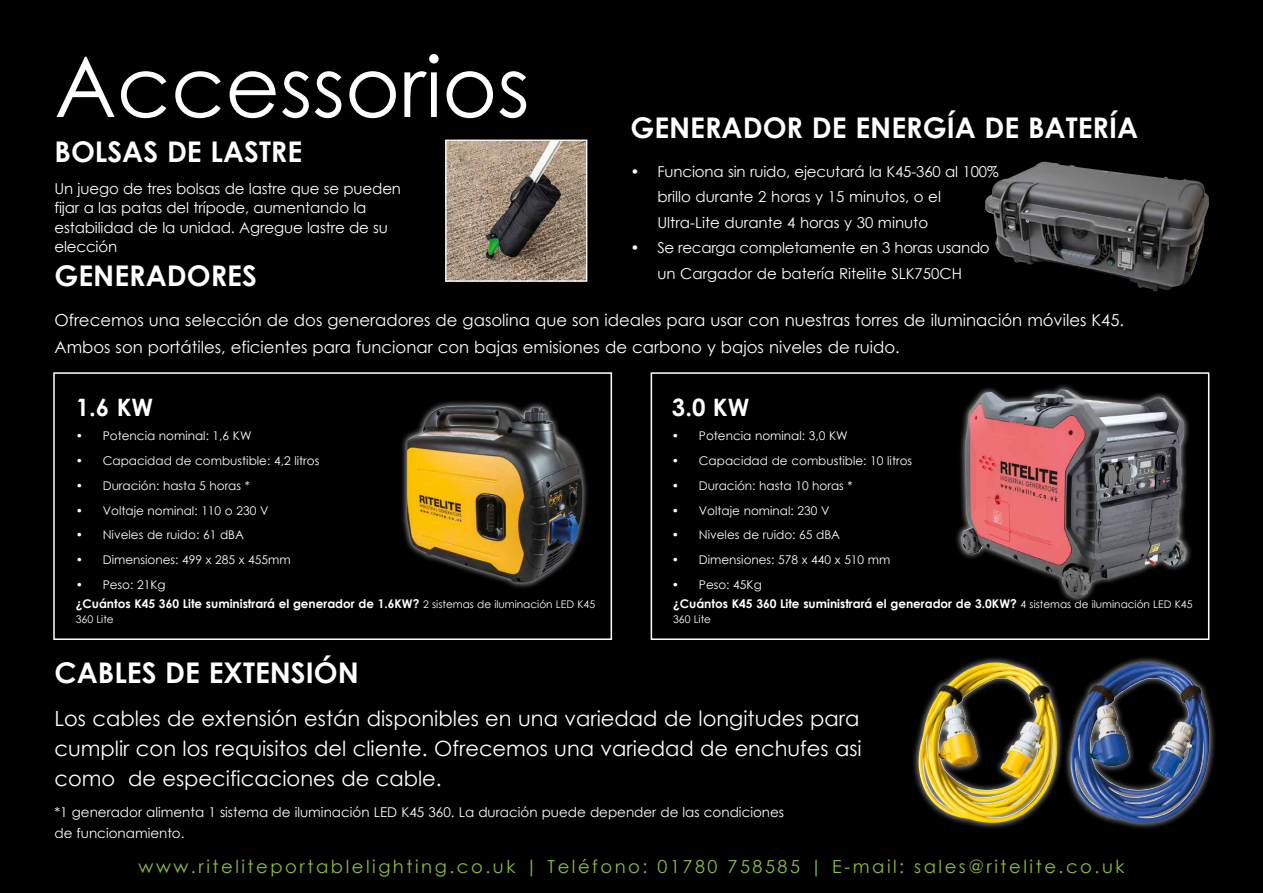
<style>
.page{position:relative;width:1263px;height:893px;background:#000}
.page>*{position:absolute;margin:0;border:0;box-sizing:border-box;transform-origin:0 0}
.t1{font:84px "Century Gothic";color:#fff}
.t2{font:700 28.5px "Century Gothic";color:#fff}
.t3{font:700 24px "Century Gothic";color:#fff}
.t4{font:21px/30px "Century Gothic";color:#fff;text-align:justify}
.t5{font:18px "Century Gothic";letter-spacing:.14em;color:#8abd44}
.t6{font:16.5px/27px "Century Gothic";color:#fff}
.t7{font:15px/19.5px "Century Gothic";letter-spacing:-.01em;color:#fff}
.t8{font:13.5px/21px "Century Gothic";color:#fff}
.t9{font:12px "Century Gothic";color:#fff}
.t10{font:700 12px "Century Gothic";color:#fff}
.t11{font:10.5px "Century Gothic";color:#fff}
.s1{font-weight:400;font-size:10.5px}
</style>
<div class="page">
<div style="left:651px;top:372px;width:558px;height:268px;border:2px solid #fff"></div>
<div style="left:53px;top:372px;width:559px;height:268px;border:2px solid #fff"></div>
<div style="left:912px;top:656px;width:153px;height:174px;background:#fff;opacity:.75"></div>
<img style="left:918px;top:662px;width:140px;height:161px">
<div style="left:1063px;top:656px;width:154px;height:174px;background:#fff;opacity:.75"></div>
<img style="left:1070px;top:662px;width:139px;height:161px">
<div style="left:400px;top:400px;width:189px;height:189px;background:#fff;opacity:.75"></div>
<img style="left:407px;top:406px;width:176px;height:178px">
<div style="left:955px;top:383px;width:238px;height:221px;background:#fff;opacity:.75"></div>
<img style="left:984px;top:389px;width:77px;height:13px">
<img style="left:447px;top:142px;width:138px;height:138px">
<div style="left:445px;top:140px;width:142px;height:142px;border:1px solid #fff"></div>
<img style="left:985px;top:162px;width:224px;height:129px">
<h1 class="t1" style="left:54px;top:28px;width:477px">Accessorios</h1>
<h2 class="t2" style="left:630px;top:106px;width:509px">GENERADOR DE ENERGÍA DE BATERÍA</h2>
<p class="t7" style="left:657px;top:158px;width:343px;line-height:25.5px;text-indent:-27px">• Funciona sin ruido, ejecutará la K45-360 al 100% brillo durante 2 horas y 15 minutos, o el<br>Ultra-Lite durante 4 horas y 30 minuto</p>
<p class="t7" style="left:630px;top:235px;width:361px;line-height:25.5px;text-align:center">• Se recarga completamente en 3 horas usando un Cargador de batería Ritelite SLK750CH</p>
<h2 class="t2" style="left:54px;top:130px;width:249px">BOLSAS DE LASTRE</h2>
<p class="t7" style="left:54px;top:179px;width:348px">Un juego de tres bolsas de lastre que se pueden fijar a las patas del trípode, aumentando la estabilidad de la unidad. Agregue lastre de su elección</p>
<h2 class="t2" style="left:54px;top:254px;width:204px">GENERADORES</h2>
<h3 class="t6" style="left:54px;top:306px;width:1071px">Ofrecemos una selección de dos generadores de gasolina que son ideales para usar con nuestras torres de iluminación móviles K45.<br>Ambos son portátiles, eficientes para funcionar con bajas emisiones de carbono y bajos niveles de ruido.</h3>
<h3 class="t3" style="left:76px;top:389px;width:79px">1.6 KW</h3>
<p class="t9" style="left:76px;top:428px;width:177px">• Potencia nominal: 1,6 KW</p>
<p class="t9" style="left:76px;top:452px;width:245px">• Capacidad de combustible: 4,2 litros</p>
<p class="t9" style="left:76px;top:477px;width:176px">• Duración: hasta 5 horas *</p>
<p class="t9" style="left:76px;top:502px;width:194px">• Voltaje nominal: 110 o 230 V</p>
<p class="t9" style="left:76px;top:527px;width:170px">• Niveles de ruido: 61 dBA</p>
<p class="t9" style="left:76px;top:551px;width:216px">• Dimensiones: 499 x 285 x 455mm</p>
<p class="t9" style="left:76px;top:576px;width:91px">• Peso: 21Kg</p>
<p class="t10" style="left:76px;top:594px;width:521px">¿Cuántos K45 360 Lite suministrará el generador de 1.6KW? <span class="s1">2 sistemas de iluminación LED K45</span></p>
<p class="t11" style="left:76px;top:611px;width:39px">360 Lite</p>
<h3 class="t3" style="left:672px;top:389px;width:79px">3.0 KW</h3>
<p class="t9" style="left:672px;top:428px;width:177px">• Potencia nominal: 3,0 KW</p>
<p class="t9" style="left:672px;top:452px;width:242px">• Capacidad de combustible: 10 litros</p>
<p class="t9" style="left:672px;top:477px;width:182px">• Duración: hasta 10 horas *</p>
<p class="t9" style="left:672px;top:502px;width:159px">• Voltaje nominal: 230 V</p>
<p class="t9" style="left:672px;top:527px;width:170px">• Niveles de ruido: 65 dBA</p>
<p class="t9" style="left:672px;top:551px;width:220px">• Dimensiones: 578 x 440 x 510 mm</p>
<p class="t9" style="left:672px;top:576px;width:91px">• Peso: 45Kg</p>
<p class="t10" style="left:673px;top:594px;width:521px">¿Cuántos K45 360 Lite suministrará el generador de 3.0KW? <span class="s1">4 sistemas de iluminación LED K45</span></p>
<p class="t11" style="left:673px;top:611px;width:39px">360 Lite</p>
<h2 class="t2" style="left:54px;top:651px;width:306px">CABLES DE EXTENSIÓN</h2>
<h3 class="t4" style="left:54px;top:703px;width:809px">Los cables de extensión están disponibles en una variedad de longitudes para cumplir con los requisitos del cliente. Ofrecemos una variedad de enchufes asi como de especificaciones de cable.</h3>
<p class="t8" style="left:54px;top:801px;width:731px">*1 generador alimenta 1 sistema de iluminación LED K45 360. La duración puede depender de las condiciones de funcionamiento.</p>
<h3 class="t5" style="left:139px;top:854px;width:987px">www.riteliteportablelighting.co.uk | Teléfono: 01780 758585 | E-mail: sales@ritelite.co.uk</h3>
</div>
